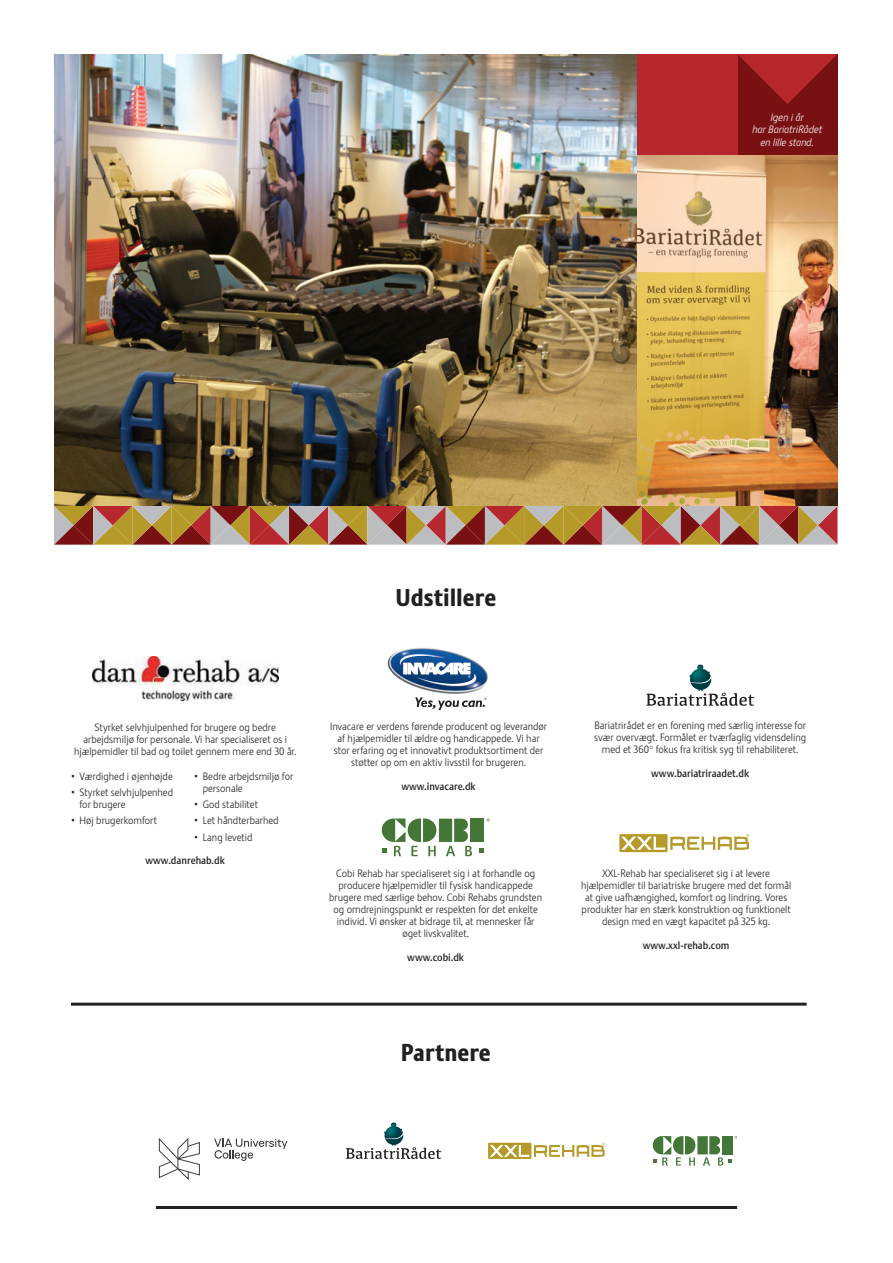
<style>
.page{position:relative;width:893px;height:1263px;background:#fff}
.page>*{position:absolute;margin:0;border:0;box-sizing:border-box;transform-origin:0 0}
.t1{font:800 24px "Stalemate LF";color:#231f20}
.t2{font:300 10.5px/12px "Stalemate LF";color:#231f20;text-align:center}
.t3{font:500 10.5px "Stalemate LF";color:#231f20}
.t4{font:italic 300 10.5px/12.6px "Stalemate LF";color:#fff;text-align:center}
</style>
<div class="page">
<div style="left:722px;top:1136px;width:11px;height:18px;background:#447737"></div>
<svg style="left:653px;top:1136px;width:70px;height:29px"></svg>
<svg style="left:488px;top:1143px;width:117px;height:16px"></svg>
<svg style="left:346px;top:1122px;width:95px;height:37px"></svg>
<svg style="left:646px;top:665px;width:108px;height:41px"></svg>
<svg style="left:214px;top:1138px;width:73px;height:23px"></svg>
<svg style="left:159px;top:1138px;width:41px;height:42px"></svg>
<img style="left:388px;top:648px;width:100px;height:46px">
<svg style="left:400px;top:653px;width:76px;height:35px"></svg>
<svg style="left:415px;top:697px;width:71px;height:13px"></svg>
<div style="left:471px;top:819px;width:13px;height:23px;background:#447737"></div>
<svg style="left:479px;top:849px;width:4px;height:4px"></svg>
<svg style="left:382px;top:818px;width:90px;height:38px"></svg>
<svg style="left:619px;top:834px;width:130px;height:18px"></svg>
<img style="left:92px;top:657px;width:186px;height:43px">
<hr style="left:156px;top:1206px;width:581px;height:3px;background:#231f20">
<hr style="left:71px;top:1003px;width:736px;height:3px;background:#231f20">
<svg style="left:54px;top:506px;width:783px;height:39px;background:#ad7756"></svg>
<img style="left:54px;top:54px;width:583px;height:452px">
<img style="left:637px;top:154px;width:200px;height:352px">
<div style="left:737px;top:54px;width:100px;height:100px;background:#791113"></div>
<div style="left:637px;top:54px;width:100px;height:100px;background:#b7282e"></div>
<svg style="left:737px;top:54px;width:100px;height:50px"></svg>
<p class="t4" style="left:752px;top:111px;width:72px">Igen i år<br>har BariatriRådet en lille stand.</p>
<h1 class="t1" style="left:396px;top:583px;width:102px">Udstillere</h1>
<p class="t2" style="left:74px;top:721px;width:224px">Styrket selvhjulpenhed for brugere og bedre arbejdsmiljø for personale. Vi har specialiseret os i hjælpemidler til bad og toilet gennem mere end 30 år.</p>
<p class="t2" style="left:71px;top:770px;width:103px">• Værdighed i øjenhøjde</p>
<p class="t2" style="left:79px;top:786px;width:95px;text-align:left;text-indent:-9px">• Styrket selvhjulpenhed for brugere</p>
<p class="t2" style="left:71px;top:814px;width:88px">• Høj brugerkomfort</p>
<p class="t2" style="left:203px;top:770px;width:92px;text-align:left;text-indent:-9px">• Bedre arbejdsmiljø for personale</p>
<p class="t2" style="left:194px;top:798px;width:65px">• God stabilitet</p>
<p class="t2" style="left:194px;top:814px;width:86px">• Let håndterbarhed</p>
<p class="t2" style="left:194px;top:831px;width:60px">• Lang levetid</p>
<p class="t3" style="left:146px;top:854px;width:81px">www.danrehab.dk</p>
<p class="t2" style="left:330px;top:720px;width:219px">Invacare er verdens førende producent og leverandør af hjælpemidler til ældre og handicappede. Vi har stor erfaring og et innovativt produktsortiment der støtter op om en aktiv livsstil for brugeren.</p>
<p class="t3" style="left:401px;top:780px;width:76px">www.invacare.dk</p>
<p class="t2" style="left:329px;top:867px;width:214px">Cobi Rehab har specialiseret sig i at forhandle og producere hjælpemidler til fysisk handicappede brugere med særlige behov. Cobi Rehabs grundsten og omdrejningspunkt er respekten for det enkelte individ. Vi ønsker at bidrage til, at mennesker får øget livskvalitet.</p>
<p class="t3" style="left:407px;top:951px;width:58px">www.cobi.dk</p>
<h1 class="t1" style="left:401px;top:1038px;width:91px">Partnere</h1>
<p class="t2" style="left:594px;top:719px;width:214px">Bariatrirådet er en forening med særlig interesse for svær overvægt. Formålet er tværfaglig vidensdeling med et 360° fokus fra kritisk syg til rehabiliteret.</p>
<p class="t3" style="left:651px;top:767px;width:99px">www.bariatriraadet.dk</p>
<p class="t2" style="left:581px;top:867px;width:212px">XXL-Rehab har specialiseret sig i at levere hjælpemidler til bariatriske brugere med det formål at give uafhængighed, komfort og lindring. Vores produkter har en stærk konstruktion og funktionelt design med en vægt kapacitet på 325 kg.</p>
<p class="t3" style="left:643px;top:939px;width:88px">www.xxl-rehab.com</p>
</div>
